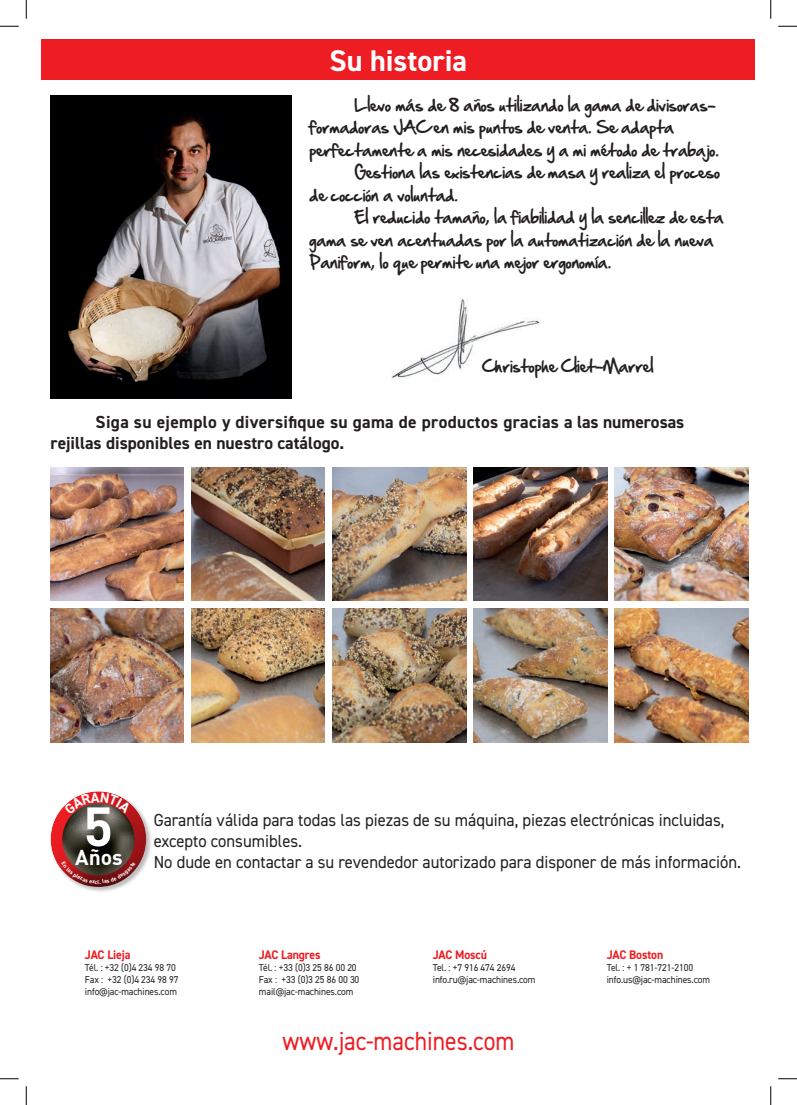
<style>
.page{position:relative;width:797px;height:1105px;background:#fff}
.page>*{position:absolute;margin:0;border:0;box-sizing:border-box;transform-origin:0 0}
.t1{font:700 54.5px "DIN";color:#fff}
.t2{font:700 30px "DIN2014";color:#fff}
.t3{font:26.25px "DIN2014";color:#ee1d23;scale:.9 1}
.t4{font:700 21.12px "DIN";color:#fff}
.t5{font:17.5px/21px "DIN2014";color:#231f20;scale:.95 1}
.t6{font:700 17.5px/21px "DIN2014";color:#231f20}
.t7{font:15px "Hand Of Sean";color:#231f20}
.t8{font:700 12.5px "DIN2014";letter-spacing:-.01em;color:#ee1d23;scale:.95 1}
.t9{font:10px/12px "DIN2014";letter-spacing:-.01em;color:#231f20;scale:.95 1}
</style>
<div class="page">
<img style="left:391px;top:298px;width:150px;height:82px">
<img style="left:51px;top:96px;width:240px;height:303px">
<div style="left:42px;top:40px;width:713px;height:40px;background:#ee1d23"></div>
<img style="left:51px;top:468px;width:133px;height:133px">
<img style="left:192px;top:468px;width:133px;height:133px">
<img style="left:333px;top:468px;width:133px;height:133px">
<img style="left:615px;top:468px;width:133px;height:133px">
<img style="left:474px;top:468px;width:133px;height:133px">
<img style="left:51px;top:609px;width:133px;height:133px">
<img style="left:192px;top:609px;width:133px;height:133px">
<img style="left:333px;top:609px;width:133px;height:133px">
<img style="left:615px;top:609px;width:133px;height:133px">
<img style="left:474px;top:609px;width:133px;height:133px">
<div style="left:50px;top:790px;width:102px;height:103px;background:#231f20;opacity:.3"></div>
<svg style="left:0;top:25px;width:19px;height:2px"></svg>
<svg style="left:778px;top:25px;width:19px;height:2px"></svg>
<svg style="left:0;top:1078px;width:19px;height:1px"></svg>
<svg style="left:778px;top:1078px;width:19px;height:1px"></svg>
<svg style="left:25px;top:0;width:2px;height:19px"></svg>
<svg style="left:25px;top:1086px;width:2px;height:19px"></svg>
<svg style="left:770px;top:0;width:1px;height:19px"></svg>
<svg style="left:770px;top:1086px;width:1px;height:19px"></svg>
<svg style="left:51px;top:791px;width:95px;height:96px"></svg>
<h2 class="t2" style="left:329px;top:41px;width:139px">Su historia</h2>
<p class="t7" style="left:354px;top:91px;width:362px">Llevo más de 8 años utilizando la gama de divisoras-</p>
<p class="t7" style="left:309px;top:114px;width:366px">formadoras JAC en mis puntos de venta. Se adapta</p>
<p class="t7" style="left:309px;top:136px;width:411px">perfectamente a mis necesidades y a mi método de trabajo.</p>
<p class="t7" style="left:354px;top:159px;width:367px">Gestiona las existencias de masa y realiza el proceso</p>
<p class="t7" style="left:309px;top:181px;width:150px">de cocción a voluntad.</p>
<p class="t7" style="left:354px;top:204px;width:370px">El reducido tamaño, la fiabilidad y la sencillez de esta</p>
<p class="t7" style="left:309px;top:226px;width:405px">gama se ven acentuadas por la automatización de la nueva</p>
<p class="t7" style="left:309px;top:249px;width:303px">Paniform, lo que permite una mejor ergonomía.</p>
<p class="t7" style="left:482px;top:352px;width:173px">Christophe Cliet-Marrel</p>
<p class="t6" style="left:51px;top:412px;width:635px;text-indent:45px">Siga su ejemplo y diversifique su gama de productos gracias a las numerosas rejillas disponibles en nuestro catálogo.</p>
<h1 class="t1" style="left:83px;top:791px;width:31px">5</h1>
<h3 class="t4" style="left:75px;top:844px;width:49px">Años</h3>
<p class="t5" style="left:154px;top:809px;width:619px">Garantía válida para todas las piezas de su máquina, piezas electrónicas incluidas, excepto consumibles.<br>No dude en contactar a su revendedor autorizado para disponer de más información.</p>
<p class="t8" style="left:85px;top:946px;width:49px">JAC Lieja</p>
<p class="t9" style="left:85px;top:961px;width:100px">Tél. : +32 (0)4 234 98 70<br>Fax : +32 (0)4 234 98 97 info@jac-machines.com</p>
<p class="t8" style="left:259px;top:946px;width:67px">JAC Langres</p>
<p class="t9" style="left:259px;top:961px;width:107px">Tél. : +33 (0)3 25 86 00 20<br>Fax : +33 (0)3 25 86 00 30 mail@jac-machines.com</p>
<p class="t8" style="left:433px;top:946px;width:59px">JAC Moscú</p>
<p class="t9" style="left:433px;top:961px;width:109px">Tel. : +7 916 474 2694 info.ru@jac-machines.com</p>
<h3 class="t3" style="left:282px;top:1024px;width:259px">www.jac-machines.com</h3>
<p class="t8" style="left:606px;top:946px;width:61px">JAC Boston</p>
<p class="t9" style="left:606px;top:961px;width:110px">Tel. : + 1 781-721-2100 info.us@jac-machines.com</p>
</div>
